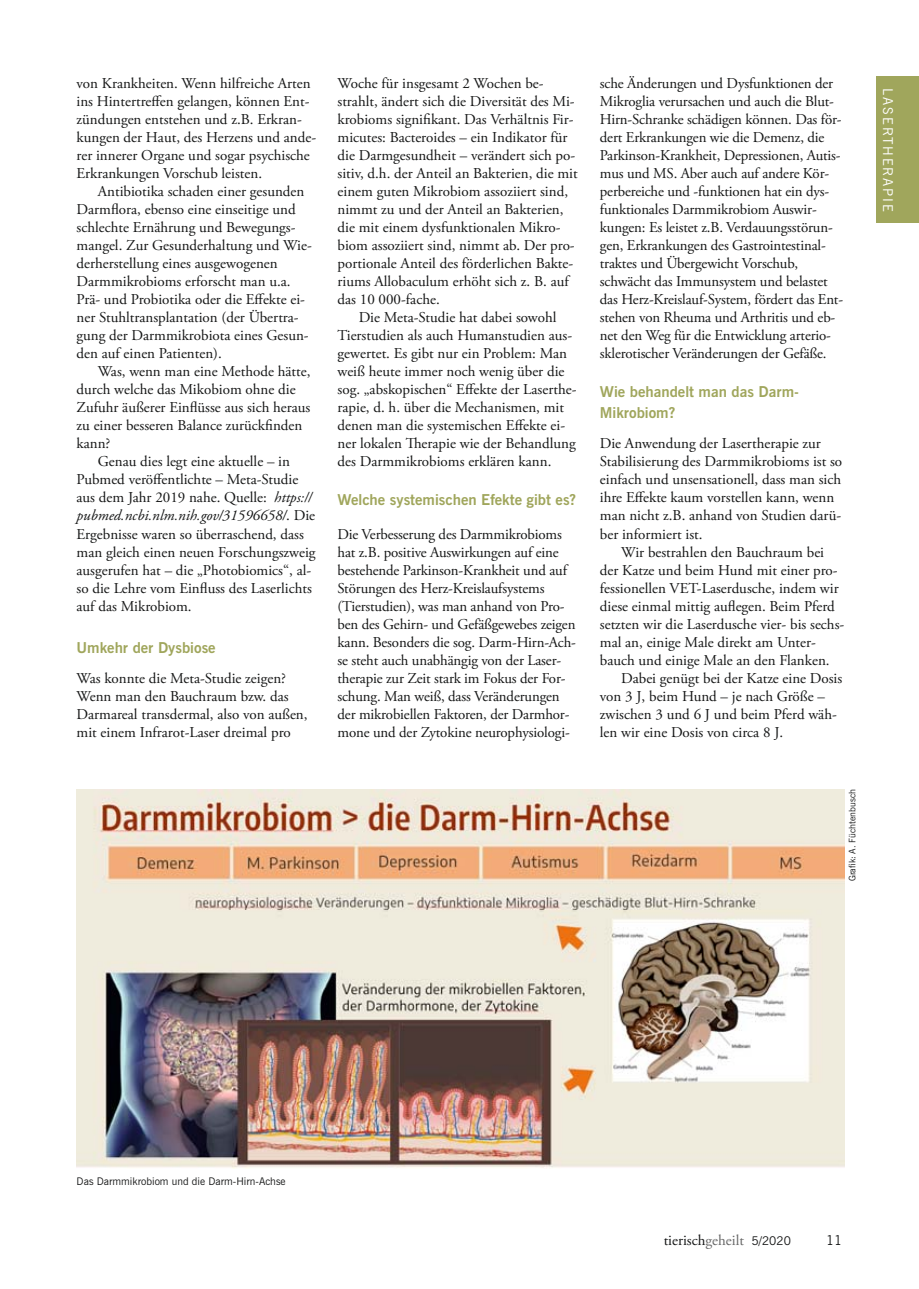
<style>
.page{position:relative;width:919px;height:1289px;background:#fff}
.page>*{position:absolute;margin:0;border:0;box-sizing:border-box;transform-origin:0 0}
.t1{font:15px/18px "Adobe Garamond Pro";color:#151616}
.t2{font:700 15px/21px "News Gothic BT";color:#a0a65c}
.t3{font:13.5px "News Gothic BT";letter-spacing:.14em;color:#fff}
.t4{font:13.5px "News Gothic BT";color:#151616}
.t5{font:10.5px "News Gothic BT";color:#151616}
.t6{font:9px "News Gothic BT";color:#151616}
.s1{font-style:italic}
.s2{color:#676767}
.s3{font-family:"News Gothic BT";font-size:12px}
</style>
<div class="page">
<div style="left:876px;top:77px;width:42px;height:146px;background:#a0a65c"></div>
<img style="left:77px;top:789px;width:767px;height:379px">
<p class="t1" style="left:77px;top:76px;width:235px">von Krankheiten. Wenn hilfreiche Arten</p>
<p class="t1" style="left:77px;top:94px;width:241px">ins Hintertreffen gelangen, können Ent&shy;zündungen entstehen und z.B. Erkran&shy;kungen der Haut, des Herzens und ande&shy;rer innerer Organe und sogar psychische Erkrankungen Vorschub leisten.</p>
<p class="t1" style="left:77px;top:184px;width:237px;text-indent:21px">Antibiotika schaden einer gesunden Darmflora, ebenso eine einseitige und schlechte Ernährung und Bewegungs&shy;mangel. Zur Gesunderhaltung und Wie&shy;derherstellung eines ausgewogenen Darmmikrobioms erforscht man u.a.<br>Prä- und Probiotika oder die Effekte ei&shy;ner Stuhltransplantation (der Übertra&shy;gung der Darmmikrobiota eines Gesun&shy;den auf einen Patienten).</p>
<p class="t1" style="left:77px;top:364px;width:235px;text-indent:21px">Was, wenn man eine Methode hätte, durch welche das Mikobiom ohne die<br>Zufuhr äußerer Einflüsse aus sich heraus zu einer besseren Balance zurückfinden kann?</p>
<p class="t1" style="left:77px;top:454px;width:240px;text-indent:21px">Genau dies legt eine aktuelle – in Pubmed veröffentlichte – Meta-Studie aus dem Jahr 2019 nahe. Quelle: <span class="s1">https:// pubmed.ncbi.nlm.nih.gov/31596658/</span>. Die Ergebnisse waren so überraschend, dass man gleich einen neuen Forschungszweig ausgerufen hat – die „Photobiomics“, al&shy;so die Lehre vom Einfluss des Laserlichts auf das Mikrobiom.</p>
<p class="t2" style="left:77px;top:637px;width:141px">Umkehr der Dysbiose</p>
<p class="t1" style="left:77px;top:670px;width:232px">Was konnte die Meta-Studie zeigen?<br>Wenn man den Bauchraum bzw. das Darmareal transdermal, also von außen, mit einem Infrarot-Laser dreimal pro</p>
<p class="t1" style="left:337px;top:76px;width:242px">Woche für insgesamt 2 Wochen be&shy;strahlt, ändert sich die Diversität des Mi&shy;krobioms signifikant. Das Verhältnis Fir&shy;micutes: Bacteroides – ein Indikator für die Darmgesundheit – verändert sich po&shy;sitiv, d.h. der Anteil an Bakterien, die mit einem guten Mikrobiom assoziiert sind, nimmt zu und der Anteil an Bakterien, die mit einem dysfunktionalen Mikro&shy;biom assoziiert sind, nimmt ab. Der pro&shy;portionale Anteil des förderlichen Bakte&shy;riums Allobaculum erhöht sich z. B. auf das 10 000-fache.</p>
<p class="t1" style="left:337px;top:310px;width:240px;text-indent:21px">Die Meta-Studie hat dabei sowohl Tierstudien als auch Humanstudien aus&shy;gewertet. Es gibt nur ein Problem: Man weiß heute immer noch wenig über die sog. „abskopischen“ Effekte der Laserthe&shy;rapie, d. h. über die Mechanismen, mit denen man die systemischen Effekte ei&shy;ner lokalen Therapie wie der Behandlung des Darmmikrobioms erklären kann.</p>
<p class="t2" style="left:337px;top:490px;width:240px">Welche systemischen Efekte gibt es?</p>
<p class="t1" style="left:337px;top:526px;width:240px">Die Verbesserung des Darmmikrobioms hat z.B. positive Auswirkungen auf eine bestehende Parkinson-Krankheit und auf Störungen des Herz-Kreislaufsystems (Tierstudien), was man anhand von Pro&shy;ben des Gehirn- und Gefäßgewebes zeigen kann. Besonders die sog. Darm-Hirn-Ach&shy;se steht auch unabhängig von der Laser&shy;therapie zur Zeit stark im Fokus der For&shy;schung. Man weiß, dass Veränderungen der mikrobiellen Faktoren, der Darmhor&shy;mone und der Zytokine neurophysiologi-</p>
<p class="t1" style="left:600px;top:76px;width:245px">sche Änderungen und Dysfunktionen der Mikroglia verursachen und auch die Blut-Hirn-Schranke schädigen können. Das för&shy;dert Erkrankungen wie die Demenz, die Parkinson-Krankheit, Depressionen, Autis&shy;mus und MS. Aber auch auf andere Kör&shy;perbereiche und -funktionen hat ein dys&shy;funktionales Darmmikrobiom Auswir&shy;kungen: Es leistet z.B. Verdauungsstörun&shy;gen, Erkrankungen des Gastrointestinal&shy;traktes und Übergewicht Vorschub, schwächt das Immunsystem und belastet das Herz-Kreislauf-System, fördert das Ent&shy;stehen von Rheuma und Arthritis und eb&shy;net den Weg für die Entwicklung arterio&shy;sklerotischer Veränderungen der Gefäße.</p>
<p class="t2" style="left:600px;top:382px;width:201px">Wie behandelt man das Darm-<br>Mikrobiom?</p>
<p class="t1" style="left:600px;top:436px;width:244px">Die Anwendung der Lasertherapie zur Stabilisierung des Darmmikrobioms ist so einfach und unsensationell, dass man sich ihre Effekte kaum vorstellen kann, wenn man nicht z.B. anhand von Studien darü&shy;ber informiert ist.</p>
<p class="t1" style="left:621px;top:544px;width:204px">Wir bestrahlen den Bauchraum bei</p>
<p class="t1" style="left:600px;top:562px;width:239px">der Katze und beim Hund mit einer pro-</p>
<p class="t1" style="left:600px;top:580px;width:240px">fessionellen VET-Laserdusche, indem wir</p>
<p class="t1" style="left:600px;top:598px;width:236px">diese einmal mittig auflegen. Beim Pferd</p>
<p class="t1" style="left:600px;top:616px;width:246px">setzten wir die Laserdusche vier- bis sechs-</p>
<p class="t1" style="left:600px;top:634px;width:217px">mal an, einige Male direkt am Unter-</p>
<p class="t1" style="left:600px;top:652px;width:231px">bauch und einige Male an den Flanken.</p>
<p class="t1" style="left:621px;top:670px;width:223px">Dabei genügt bei der Katze eine Dosis</p>
<p class="t1" style="left:600px;top:688px;width:226px">von 3 J, beim Hund – je nach Größe –</p>
<p class="t1" style="left:600px;top:706px;width:238px">zwischen 3 und 6 J und beim Pferd wäh-</p>
<p class="t1" style="left:600px;top:724px;width:185px">len wir eine Dosis von circa 8 J.</p>
<p class="t6" style="left:848px;top:881px;width:94px;rotate:-90deg">Grafik: A. Füchtenbusch</p>
<p class="t3" style="left:893px;top:88px;width:125px;rotate:90deg">LASERTHERAPIE</p>
<p class="t5" style="left:77px;top:1177px;width:210px">Das Darmmikrobiom und die Darm-Hirn-Achse</p>
<p class="t1" style="left:663px;top:1232px;width:129px">tierisch<span class="s2">geheilt</span> <span class="s3">5/2020</span></p>
<p class="t4" style="left:826px;top:1234px;width:18px">11</p>
</div>
